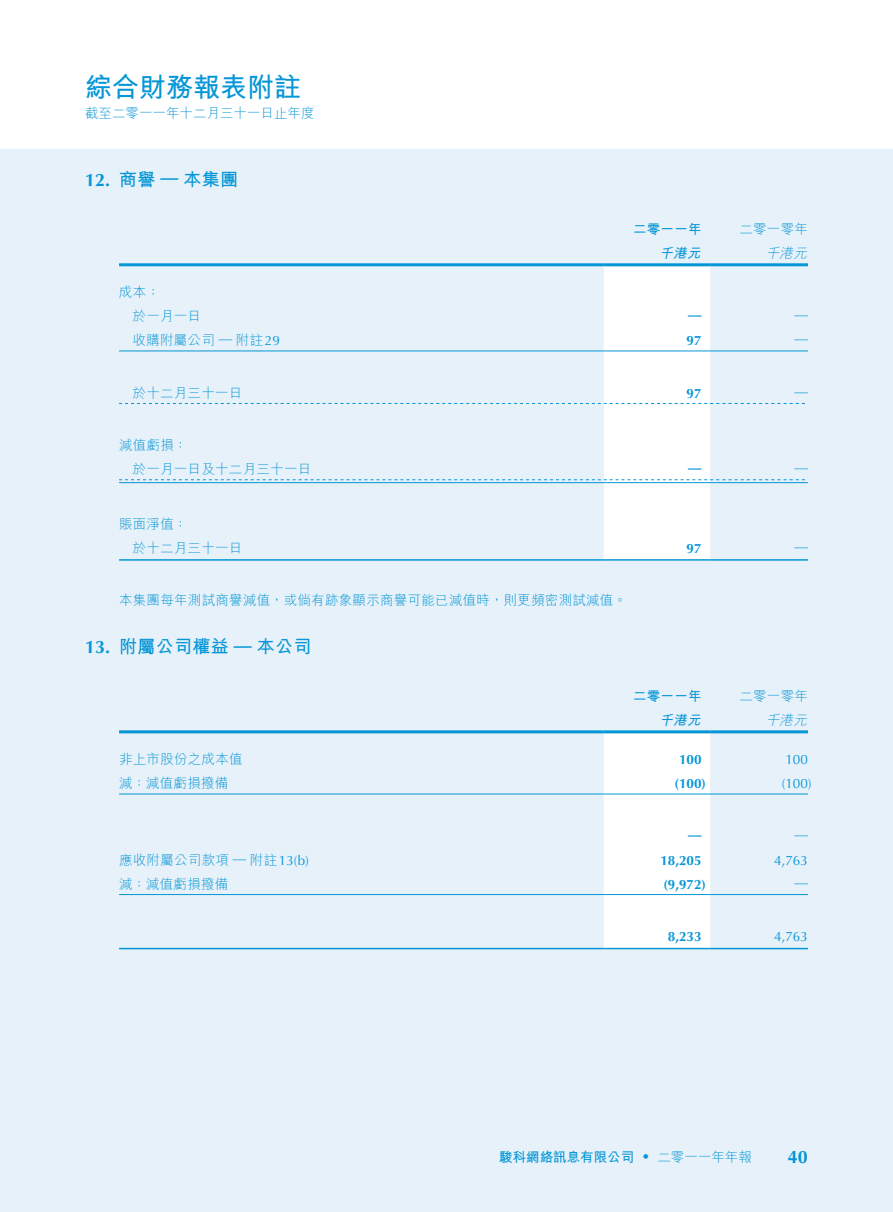
<style>
.page{position:relative;width:893px;height:1212px;background:#fff}
.page>*{position:absolute;margin:0;border:0;box-sizing:border-box;transform-origin:0 0}
.t1{font:700 27px "M Hei HK";color:#0696d7}
.t2{font:700 18px "M Hei HK";letter-spacing:.02em;color:#0696d7}
.t3{font:700 18px "Optima LT Std";color:#0696d7}
.t4{font:300 13.5px/24px "M Hei HK";letter-spacing:.02em;color:#0696d7}
.t5{font:700 13.5px "Optima LT Std";color:#0696d7}
.t6{font:700 13.5px "M Hei HK";color:#0696d7}
.t7{font:13.5px "Optima LT Std";color:#0696d7}
.t8{font:300 13.5px "M Hei HK";color:#0696d7}
.t9{font:italic 700 13.5px "M Hei HK";color:#0696d7}
.t10{font:italic 300 13.5px "M Hei HK";color:#0696d7}
.s1{font-family:"Optima LT Std"}
.s2{font-family:"Optima LT Std";font-weight:400}
.s3{font-weight:300}
</style>
<div class="page">
<div style="left:0;top:149px;width:893px;height:1063px;background:#e6f1f9"></div>
<hr style="left:119px;top:263px;width:485px;height:3px;background:#0696d7">
<hr style="left:604px;top:263px;width:106px;height:3px;background:#0696d7">
<hr style="left:710px;top:263px;width:98px;height:3px;background:#0696d7">
<hr style="left:710px;top:351px;width:98px;height:1px;background:#0696d7">
<svg style="left:119px;top:266px;width:686px;height:293px"></svg>
<hr style="left:710px;top:482px;width:98px;height:1px;background:#0696d7">
<hr style="left:119px;top:559px;width:485px;height:2px;background:#0696d7">
<hr style="left:604px;top:559px;width:106px;height:2px;background:#0696d7">
<hr style="left:710px;top:559px;width:98px;height:2px;background:#0696d7">
<div style="left:604px;top:733px;width:106px;height:215px;background:#fff"></div>
<hr style="left:119px;top:730px;width:485px;height:3px;background:#0696d7">
<hr style="left:604px;top:730px;width:106px;height:3px;background:#0696d7">
<hr style="left:710px;top:730px;width:98px;height:3px;background:#0696d7">
<hr style="left:119px;top:794px;width:485px;height:1px;background:#0696d7">
<hr style="left:604px;top:794px;width:106px;height:1px;background:#0696d7">
<hr style="left:710px;top:794px;width:98px;height:1px;background:#0696d7">
<hr style="left:119px;top:894px;width:485px;height:1px;background:#0696d7">
<hr style="left:604px;top:894px;width:106px;height:1px;background:#0696d7">
<hr style="left:710px;top:894px;width:98px;height:1px;background:#0696d7">
<hr style="left:119px;top:948px;width:485px;height:1px;background:#0696d7">
<hr style="left:604px;top:948px;width:106px;height:1px;background:#0696d7">
<hr style="left:710px;top:948px;width:98px;height:1px;background:#0696d7">
<h1 class="t1" style="left:85px;top:67px;width:217px">綜合財務報表附註</h1>
<p class="t8" style="left:85px;top:106px;width:231px">截至二零一一年十二月三十一日止年度</p>
<h2 class="t2" style="left:85px;top:166px;width:155px"><span class="s1">12.</span> 商譽 <sup>—</sup> 本集團</h2>
<p class="t4" style="left:133px;top:280px;width:70px;text-indent:-14px">成本：<br>於一月一日</p>
<p class="t6" style="left:633px;top:219px;width:70px">二零一一年</p>
<p class="t4" style="left:739px;top:217px;width:70px">二零一零年</p>
<p class="t9" style="left:659px;top:243px;width:46px">千港元</p>
<p class="t10" style="left:766px;top:246px;width:45px">千港元</p>
<p class="t5" style="left:688px;top:307px;width:15px">—</p>
<p class="t7" style="left:794px;top:307px;width:15px">—</p>
<p class="t4" style="left:133px;top:328px;width:149px">收購附屬公司 <sup>—</sup> 附註<span class="s2">29</span></p>
<p class="t5" style="left:687px;top:333px;width:17px">97</p>
<p class="t7" style="left:794px;top:331px;width:15px">—</p>
<p class="t4" style="left:133px;top:380px;width:111px">於十二月三十一日</p>
<p class="t5" style="left:687px;top:385px;width:17px">97</p>
<p class="t7" style="left:794px;top:383px;width:15px">—</p>
<p class="t4" style="left:133px;top:433px;width:180px;text-indent:-14px">減值虧損：<br>於一月一日及十二月三十一日</p>
<p class="t5" style="left:688px;top:460px;width:15px">—</p>
<p class="t7" style="left:794px;top:460px;width:15px">—</p>
<p class="t4" style="left:133px;top:511px;width:111px;text-indent:-14px">賬面淨值：<br>於十二月三十一日</p>
<p class="t5" style="left:687px;top:540px;width:17px">97</p>
<p class="t7" style="left:794px;top:538px;width:15px">—</p>
<p class="t4" style="left:119px;top:588px;width:509px">本集團每年測試商譽減值，或倘有跡象顯示商譽可能已減值時，則更頻密測試減值。</p>
<h2 class="t2" style="left:85px;top:633px;width:228px"><span class="s1">13.</span> 附屬公司權益 <span class="s1">—</span> 本公司</h2>
<p class="t6" style="left:633px;top:686px;width:70px">二零一一年</p>
<p class="t4" style="left:739px;top:684px;width:70px">二零一零年</p>
<p class="t9" style="left:659px;top:710px;width:46px">千港元</p>
<p class="t10" style="left:766px;top:713px;width:45px">千港元</p>
<p class="t4" style="left:119px;top:747px;width:125px">非上市股份之成本值</p>
<p class="t5" style="left:679px;top:752px;width:24px">100</p>
<p class="t7" style="left:785px;top:752px;width:24px">100</p>
<p class="t4" style="left:119px;top:771px;width:111px">減：減值虧損撥備</p>
<p class="t5" style="left:675px;top:776px;width:33px">(100)</p>
<p class="t7" style="left:782px;top:776px;width:32px">(100)</p>
<p class="t5" style="left:688px;top:826px;width:15px">—</p>
<p class="t7" style="left:794px;top:826px;width:15px">—</p>
<p class="t4" style="left:119px;top:847px;width:191px">應收附屬公司款項 <sup>—</sup> 附註<span class="s2">13(b)</span></p>
<p class="t5" style="left:660px;top:852px;width:43px">18,205</p>
<p class="t7" style="left:774px;top:852px;width:35px">4,763</p>
<p class="t4" style="left:119px;top:871px;width:111px">減：減值虧損撥備</p>
<p class="t5" style="left:663px;top:876px;width:44px">(9,972)</p>
<p class="t7" style="left:794px;top:874px;width:15px">—</p>
<p class="t5" style="left:668px;top:929px;width:35px">8,233</p>
<p class="t7" style="left:774px;top:929px;width:35px">4,763</p>
<p class="t6" style="left:499px;top:1147px;width:254px">駿科網絡訊息有限公司 <span class="s2">•</span> <span class="s3">二零一一年年報</span></p>
<h2 class="t3" style="left:788px;top:1146px;width:22px">40</h2>
</div>
